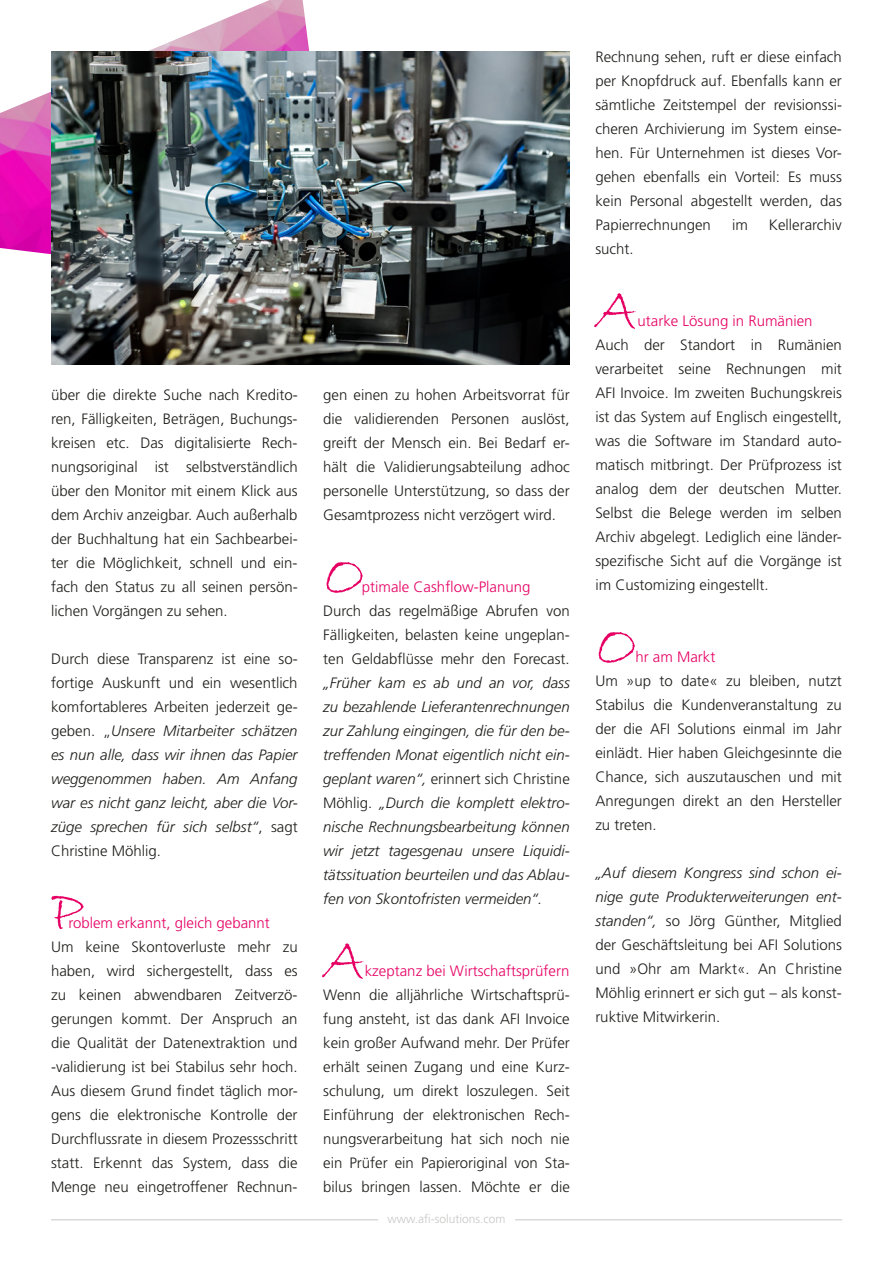
<style>
.page{position:relative;width:893px;height:1263px;background:#fff}
.page>*{position:absolute;margin:0;border:0;box-sizing:border-box;transform-origin:0 0}
.t1{font:60px "Bradley Hand ITC";color:#e60064}
.t2{font:300 15px/24px "Frutiger LT Std";color:#1d1d1b;text-align:justify}
.t3{font:italic 300 15px/24px "Frutiger LT Std";color:#1d1d1b;text-align:justify}
.t4{font:300 15px "Frutiger LT Std";color:#e60064}
.t5{font:300 12px "Frutiger LT Std";color:#c7c7c6}
.s1{font-style:normal}
.s2{font-style:italic}
</style>
<div class="page">
<img style="left:0;top:0;width:310px;height:255px">
<img style="left:51px;top:51px;width:519px;height:314px">
<hr style="left:51px;top:1219px;width:791px;height:1px;background:#c7c7c6">
<div style="left:378px;top:1214px;width:136px;height:14px;background:#fff"></div>
<p class="t2" style="left:51px;top:383px;width:248px">über die direkte Suche nach Kredito&shy;ren, Fälligkeiten, Beträgen, Buchungs&shy;kreisen etc. Das digitalisierte Rech&shy;nungsoriginal ist selbstverständlich über den Monitor mit einem Klick aus dem Archiv anzeigbar. Auch außerhalb der Buchhaltung hat ein Sachbearbei&shy;ter die Möglichkeit, schnell und ein&shy;fach den Status zu all seinen persön&shy;lichen Vorgängen zu sehen.</p>
<p class="t3" style="left:51px;top:647px;width:248px"><span class="s1">Durch diese Transparenz ist eine so&shy;fortige Auskunft und ein wesentlich komfortableres Arbeiten jederzeit ge&shy;geben. „</span>Unsere Mitarbeiter schätzen es nun alle, dass wir ihnen das Papier weggenommen haben. Am Anfang war es nicht ganz leicht, aber die Vor&shy;züge sprechen für sich selbst“<span class="s1">, sagt Christine Möhlig.</span></p>
<h1 class="t1" style="left:51px;top:873px;width:34px">P</h1>
<p class="t4" style="left:68px;top:914px;width:203px">roblem erkannt, gleich gebannt</p>
<p class="t2" style="left:51px;top:935px;width:248px">Um keine Skontoverluste mehr zu haben, wird sichergestellt, dass es zu keinen abwendbaren Zeitverzö&shy;gerungen kommt. Der Anspruch an die Qualität der Datenextraktion und -validierung ist bei Stabilus sehr hoch.<br>Aus diesem Grund findet täglich mor&shy;gens die elektronische Kontrolle der Durchflussrate in diesem Prozessschritt statt. Erkennt das System, dass die Menge neu eingetroffener Rechnun-</p>
<p class="t2" style="left:323px;top:383px;width:248px">gen einen zu hohen Arbeitsvorrat für die validierenden Personen auslöst, greift der Mensch ein. Bei Bedarf er&shy;hält die Validierungsabteilung adhoc personelle Unterstützung, so dass der Gesamtprozess nicht verzögert wird.</p>
<h1 class="t1" style="left:323px;top:537px;width:43px">O</h1>
<p class="t4" style="left:362px;top:579px;width:170px">ptimale Cashflow-Planung</p>
<p class="t2" style="left:323px;top:599px;width:248px">Durch das regelmäßige Abrufen von Fälligkeiten, belasten keine ungeplan&shy;ten Geldabflüsse mehr den Forecast.</p>
<p class="t3" style="left:323px;top:671px;width:248px">„Früher kam es ab und an vor, dass zu bezahlende Lieferantenrechnungen zur Zahlung eingingen, die für den be&shy;treffenden Monat eigentlich nicht ein&shy;geplant waren“, <span class="s1">erinnert sich Christine Möhlig.</span> „Durch die komplett elektro&shy;nische Rechnungsbearbeitung können wir jetzt tagesgenau unsere Liquidi&shy;tätssituation beurteilen und das Ablau&shy;fen von Skontofristen vermeiden“.</p>
<h1 class="t1" style="left:323px;top:921px;width:44px">A</h1>
<p class="t4" style="left:365px;top:963px;width:206px">kzeptanz bei Wirtschaftsprüfern</p>
<p class="t2" style="left:323px;top:983px;width:248px">Wenn die alljährliche Wirtschaftsprü&shy;fung ansteht, ist das dank AFI Invoice kein großer Aufwand mehr. Der Prüfer erhält seinen Zugang und eine Kurz&shy;schulung, um direkt loszulegen. Seit Einführung der elektronischen Rech&shy;nungsverarbeitung hat sich noch nie ein Prüfer ein Papieroriginal von Sta&shy;bilus bringen lassen. Möchte er die</p>
<p class="t5" style="left:387px;top:1212px;width:120px">www.afi-solutions.com</p>
<p class="t2" style="left:595px;top:45px;width:248px">Rechnung sehen, ruft er diese einfach per Knopfdruck auf. Ebenfalls kann er sämtliche Zeitstempel der revisionssi&shy;cheren Archivierung im System einse&shy;hen. Für Unternehmen ist dieses Vor&shy;gehen ebenfalls ein Vorteil: Es muss kein Personal abgestellt werden, das Papierrechnungen</p>
<p class="t2" style="left:732px;top:213px;width:17px">im</p>
<p class="t2" style="left:769px;top:213px;width:75px">Kellerarchiv</p>
<p class="t2" style="left:595px;top:237px;width:40px">sucht.</p>
<h1 class="t1" style="left:595px;top:271px;width:44px">A</h1>
<p class="t4" style="left:638px;top:313px;width:177px">utarke Lösung in Rumänien</p>
<p class="t2" style="left:595px;top:333px;width:248px">Auch der Standort in Rumänien verarbeitet seine Rechnungen mit AFI Invoice. Im zweiten Buchungskreis ist das System auf Englisch eingestellt, was die Software im Standard auto&shy;matisch mitbringt. Der Prüfprozess ist analog dem der deutschen Mutter.<br>Selbst die Belege werden im selben Archiv abgelegt. Lediglich eine länder&shy;spezifische Sicht auf die Vorgänge ist im Customizing eingestellt.</p>
<h1 class="t1" style="left:595px;top:607px;width:43px">O</h1>
<p class="t4" style="left:635px;top:649px;width:81px">hr am Markt</p>
<p class="t2" style="left:595px;top:669px;width:248px">Um »up to date« zu bleiben, nutzt Stabilus die Kundenveranstaltung zu der die AFI Solutions einmal im Jahr einlädt. Hier haben Gleichgesinnte die Chance, sich auszutauschen und mit Anregungen direkt an den Hersteller zu treten.</p>
<p class="t2" style="left:595px;top:861px;width:248px"><span class="s2">„Auf diesem Kongress sind schon ei&shy;nige gute Produkterweiterungen ent&shy;standen“,</span> so Jörg Günther, Mitglied der Geschäftsleitung bei AFI Solutions und »Ohr am Markt«. An Christine Möhlig erinnert er sich gut – als konst&shy;ruktive Mitwirkerin.</p>
</div>
